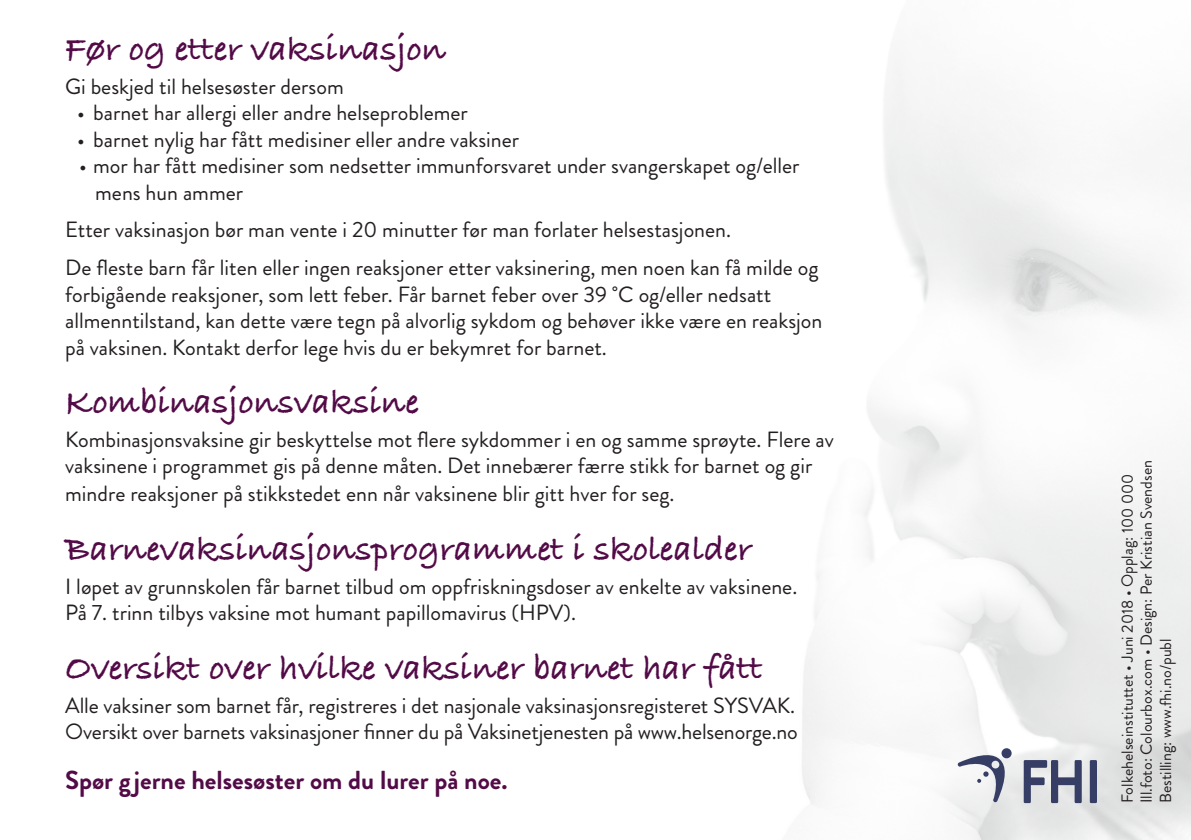
<style>
.page{position:relative;width:1191px;height:840px;background:#fff}
.page>*{position:absolute;margin:0;border:0;box-sizing:border-box;transform-origin:0 0}
.t1{font:700 36px "Bradley Hand ITCTT";color:#530b47}
.t2{font:700 26px "Brandon Grotesque";color:#530b47}
.t3{font:22px/26.4px "Brandon Grotesque";color:#231f20}
.t4{font:16px/19.2px "Brandon Grotesque";color:#231f20}
</style>
<div class="page">
<img style="left:802px;top:59px;width:389px;height:780px">
<svg style="left:1001px;top:747px;width:10px;height:11px"></svg>
<svg style="left:957px;top:752px;width:50px;height:49px"></svg>
<svg style="left:1023px;top:759px;width:58px;height:43px;background:#9094a7"></svg>
<div style="left:1089px;top:759px;width:8px;height:43px;background:#363e65"></div>
<h1 class="t1" style="left:65px;top:21px;width:382px">Før og etter vaksinasjon</h1>
<p class="t3" style="left:65px;top:73px;width:280px">Gi beskjed til helsesøster dersom</p>
<p class="t3" style="left:77px;top:100px;width:392px">• barnet har allergi eller andre helseproblemer</p>
<p class="t3" style="left:77px;top:126px;width:443px">• barnet nylig har fått medisiner eller andre vaksiner</p>
<p class="t3" style="left:95px;top:153px;width:706px;text-indent:-16px">• mor har fått medisiner som nedsetter immunforsvaret under svangerskapet og/eller mens hun ammer</p>
<p class="t3" style="left:65px;top:211px;width:755px;line-height:37.8px">Etter vaksinasjon bør man vente i 20 minutter før man forlater helsestasjonen.<br>De fleste barn får liten eller ingen reaksjoner etter vaksinering, men noen kan få milde og</p>
<p class="t3" style="left:65px;top:281px;width:758px">forbigående reaksjoner, som lett feber. Får barnet feber over 39 ˚C og/eller nedsatt allmenntilstand, kan dette være tegn på alvorlig sykdom og behøver ikke være en reaksjon på vaksinen. Kontakt derfor lege hvis du er bekymret for barnet.</p>
<h1 class="t1" style="left:65px;top:374px;width:355px">Kombinasjonsvaksine</h1>
<p class="t3" style="left:65px;top:426px;width:770px;line-height:27.2px">Kombinasjonsvaksine gir beskyttelse mot flere sykdommer i en og samme sprøyte. Flere av vaksinene i programmet gis på denne måten. Det innebærer færre stikk for barnet og gir mindre reaksjoner på stikkstedet enn når vaksinene blir gitt hver for seg.</p>
<h1 class="t1" style="left:65px;top:521px;width:688px">Barnevaksinasjonsprogrammet i skolealder</h1>
<p class="t3" style="left:65px;top:573px;width:733px">I løpet av grunnskolen får barnet tilbud om oppfriskningsdoser av enkelte av vaksinene.<br>På 7. trinn tilbys vaksine mot humant papillomavirus (HPV).</p>
<h1 class="t1" style="left:65px;top:640px;width:698px">Oversikt over hvilke vaksiner barnet har fått</h1>
<p class="t3" style="left:65px;top:691px;width:734px">Alle vaksiner som barnet får, registreres i det nasjonale vaksinasjonsregisteret SYSVAK.<br>Oversikt over barnets vaksinasjoner finner du på Vaksinetjenesten på www.helsenorge.no</p>
<p class="t2" style="left:65px;top:761px;width:444px">Spør g jerne helsesøster om du lurer på noe.</p>
<p class="t4" style="left:1117px;top:802px;width:344px;rotate:-90deg">Folkehelseinstituttet • Juni 2018 • Opplag: 100 000<br>Ill.foto: Colourbox.com • Design: Per Kristian Svendsen<br>Bestilling: www.fhi.no/publ</p>
</div>
